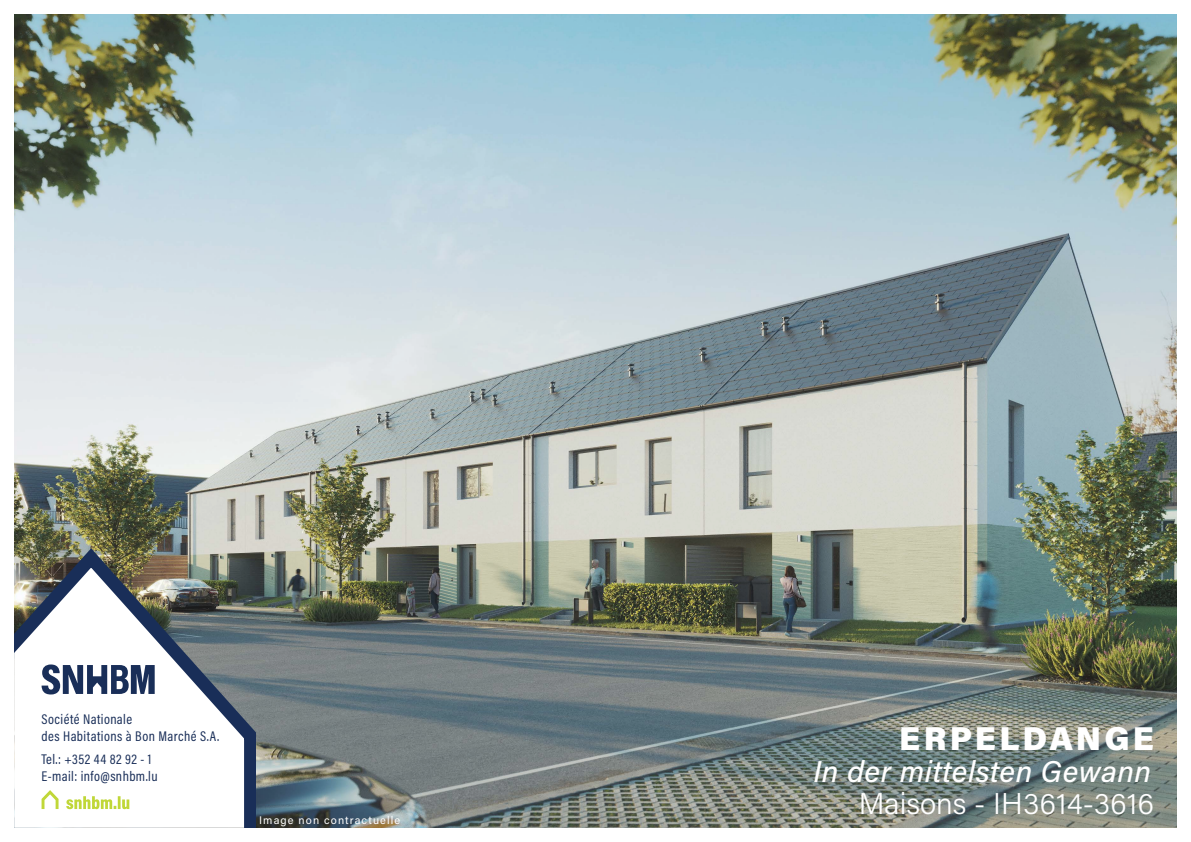
<style>
.page{position:relative;width:1191px;height:842px;background:#fff}
.page>*{position:absolute;margin:0;border:0;box-sizing:border-box;transform-origin:0 0}
.t1{font:900 33px "Acumin Pro";letter-spacing:.095em;color:#fff}
.t2{font:italic 500 30px "Acumin Pro";letter-spacing:.015em;color:#fff}
.t3{font:300 30px "Acumin Pro";color:#fff}
.t4{font:14.2px/17px "Acumin Pro Cond";letter-spacing:.03em;color:#192e58}
.t5{font:11px "Acumin Pro";letter-spacing:.095em;color:#fff}
</style>
<div class="page">
<img style="left:14px;top:14px;width:1162px;height:814px">
<svg style="left:14px;top:548px;width:241px;height:280px"></svg>
<svg style="left:42px;top:664px;width:113px;height:30px"></svg>
<svg style="left:66px;top:796px;width:63px;height:13px"></svg>
<svg style="left:42px;top:790px;width:17px;height:19px"></svg>
<p class="t4" style="left:42px;top:710px;width:179px">Société Nationale<br>des Habitations à Bon Marché S.A.</p>
<p class="t4" style="left:42px;top:750px;width:117px;line-height:17.4px">Tel.: +352 44 82 92 - 1<br>E-mail: info@snhbm.lu</p>
<p class="t5" style="left:259px;top:812px;width:142px">Image non contractuelle</p>
<p class="t1" style="left:899px;top:715px;width:256px">ERPELDANGE</p>
<p class="t2" style="left:813px;top:751px;width:339px">In der mittelsten Gewann</p>
<p class="t3" style="left:859px;top:783px;width:296px">Maisons - IH3614-3616</p>
</div>
